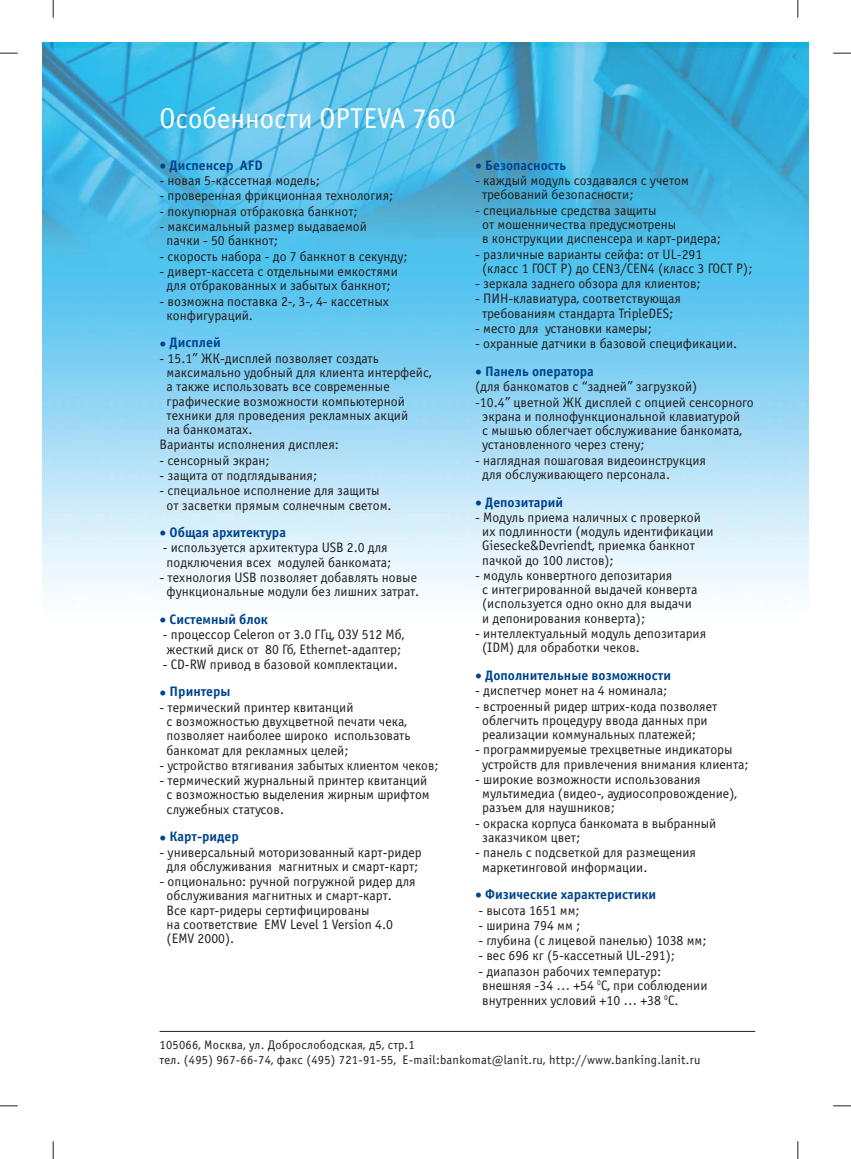
<style>
.page{position:relative;width:851px;height:1159px;background:#fff}
.page>*{position:absolute;margin:0;border:0;box-sizing:border-box;transform-origin:0 0}
.t1{font:28.75px "Officina Sans C";color:#fff}
.t2{font:13.75px/14.2px "Officina Sans C";color:#231f20}
.t3{font:700 13.75px "Officina Sans C";color:#00448c}
.t4{font:12.5px/15px "Officina Sans C";letter-spacing:.02em;color:#231f20}
</style>
<div class="page">
<img style="left:43px;top:43px;width:765px;height:989px">
<hr style="left:159px;top:1031px;width:596px;height:1px;background:#231f20">
<svg style="left:0;top:52px;width:18px;height:2px"></svg>
<svg style="left:833px;top:52px;width:17px;height:2px"></svg>
<svg style="left:0;top:1105px;width:18px;height:1px"></svg>
<svg style="left:833px;top:1105px;width:17px;height:1px"></svg>
<svg style="left:52px;top:0;width:2px;height:18px"></svg>
<svg style="left:52px;top:1141px;width:2px;height:18px"></svg>
<svg style="left:797px;top:0;width:1px;height:18px"></svg>
<svg style="left:797px;top:1141px;width:1px;height:18px"></svg>
<h1 class="t1" style="left:159px;top:107px;width:297px">Особенности OPTEVA 760</h1>
<p class="t3" style="left:159px;top:159px;width:105px">• Диспенсер AFD</p>
<p class="t2" style="left:159px;top:175px;width:162px">- новая 5-кассетная модель;</p>
<p class="t2" style="left:159px;top:190px;width:235px">- проверенная фрикционная технология;</p>
<p class="t2" style="left:159px;top:205px;width:200px">- покупюрная отбраковка банкнот;</p>
<p class="t2" style="left:167px;top:221px;width:202px;text-indent:-7px">- максимальный размер выдаваемой пачки - 50 банкнот;</p>
<p class="t2" style="left:159px;top:250px;width:250px">- скорость набора - до 7 банкнот в секунду;</p>
<p class="t2" style="left:159px;top:265px;width:240px;text-align:center">- диверт-кассета с отдельными емкостями для отбракованных и забытых банкнот;</p>
<p class="t2" style="left:167px;top:295px;width:224px;text-indent:-7px">- возможна поставка 2-, 3-, 4- кассетных конфигураций.</p>
<p class="t3" style="left:159px;top:336px;width:63px">• Дисплей</p>
<p class="t2" style="left:159px;top:352px;width:221px">- 15.1” ЖК-дисплей позволяет создать</p>
<p class="t2" style="left:167px;top:366px;width:266px">максимально удобный для клиента интерфейс,</p>
<p class="t2" style="left:167px;top:381px;width:225px">а также использовать все современные</p>
<p class="t2" style="left:167px;top:395px;width:239px">графические возможности компьютерной</p>
<p class="t2" style="left:167px;top:409px;width:243px">техники для проведения рекламных акций</p>
<p class="t2" style="left:167px;top:423px;width:87px">на банкоматах.</p>
<p class="t2" style="left:159px;top:439px;width:181px">Варианты исполнения дисплея:</p>
<p class="t2" style="left:159px;top:454px;width:112px">- сенсорный экран;</p>
<p class="t2" style="left:159px;top:469px;width:159px">- защита от подглядывания;</p>
<p class="t2" style="left:167px;top:485px;width:226px;text-indent:-7px">- специальное исполнение для защиты от засветки прямым солнечным светом.</p>
<p class="t3" style="left:159px;top:526px;width:128px">• Общая архитектура</p>
<p class="t2" style="left:163px;top:542px;width:230px">- используется архитектура USB 2.0 для подключения всех модулей банкомата;</p>
<p class="t2" style="left:159px;top:571px;width:261px;text-align:center">- технология USB позволяет добавлять новые функциональные модули без лишних затрат.</p>
<p class="t3" style="left:159px;top:613px;width:110px">• Системный блок</p>
<p class="t2" style="left:163px;top:629px;width:243px">- процессор Celeron от 3.0 ГГц, ОЗУ 512 Мб, жесткий диск от 80 Гб, Ethernet-адаптер;</p>
<p class="t2" style="left:163px;top:658px;width:237px">- CD-RW привод в базовой комплектации.</p>
<p class="t3" style="left:159px;top:685px;width:72px">• Принтеры</p>
<p class="t2" style="left:167px;top:701px;width:245px;text-indent:-7px">- термический принтер квитанций<br>с возможностью двухцветной печати чека, позволяет наиболее широко использовать банкомат для рекламных целей;</p>
<p class="t2" style="left:159px;top:759px;width:280px">- устройство втягивания забытых клиентом чеков;</p>
<p class="t2" style="left:167px;top:775px;width:264px;text-indent:-7px">- термический журнальный принтер квитанций с возможностью выделения жирным шрифтом служебных статусов.</p>
<p class="t3" style="left:159px;top:830px;width:81px">• Карт-ридер</p>
<p class="t2" style="left:159px;top:846px;width:264px;text-align:center">- универсальный моторизованный карт-ридер для обслуживания магнитных и смарт-карт;</p>
<p class="t2" style="left:167px;top:876px;width:250px;text-indent:-7px">- опционально: ручной погружной ридер для обслуживания магнитных и смарт-карт.<br>Все карт-ридеры сертифицированы<br>на соответствие EMV Level 1 Version 4.0 (EMV 2000).</p>
<p class="t3" style="left:475px;top:159px;width:93px">• Безопасность</p>
<p class="t2" style="left:482px;top:175px;width:208px;text-indent:-7px">- каждый модуль создавался с учетом требований безопасности;</p>
<p class="t2" style="left:482px;top:204px;width:240px;text-indent:-7px">- специальные средства защиты<br>от мошенничества предусмотрены<br>в конструкции диспенсера и карт-ридера;</p>
<p class="t2" style="left:482px;top:248px;width:272px;text-indent:-7px">- различные варианты сейфа: от UL-291<br>(класс 1 ГОСТ Р) до СЕN3/СЕN4 (класс 3 ГОСТ Р);</p>
<p class="t2" style="left:475px;top:278px;width:227px">- зеркала заднего обзора для клиентов;</p>
<p class="t2" style="left:475px;top:293px;width:207px;text-align:center">- ПИН-клавиатура, соответствующая требованиям стандарта TripleDES;</p>
<p class="t2" style="left:475px;top:322px;width:178px">- место для установки камеры;</p>
<p class="t2" style="left:475px;top:338px;width:263px">- охранные датчики в базовой спецификации.</p>
<p class="t3" style="left:475px;top:365px;width:120px">• Панель оператора</p>
<p class="t2" style="left:475px;top:381px;width:224px">(для банкоматов с “задней” загрузкой)</p>
<p class="t2" style="left:475px;top:396px;width:280px">-10.4” цветной ЖК дисплей с опцией сенсорного</p>
<p class="t2" style="left:482px;top:410px;width:259px">экрана и полнофункциональной клавиатурой</p>
<p class="t2" style="left:482px;top:424px;width:261px">с мышью облегчает обслуживание банкомата,</p>
<p class="t2" style="left:482px;top:439px;width:164px">установленного через стену;</p>
<p class="t2" style="left:482px;top:454px;width:225px;text-indent:-7px">- наглядная пошаговая видеоинструкция для обслуживающего персонала.</p>
<p class="t3" style="left:475px;top:495px;width:90px">• Депозитарий</p>
<p class="t2" style="left:482px;top:511px;width:233px;text-indent:-7px">- Модуль приема наличных с проверкой их подлинности (модуль идентификации Giesecke&amp;Devriendt, приемка банкнот пачкой до 100 листов);</p>
<p class="t2" style="left:482px;top:569px;width:217px;text-indent:-7px">- модуль конвертного депозитария<br>с интегрированной выдачей конверта (используется одно окно для выдачи и депонирования конверта);</p>
<p class="t2" style="left:482px;top:627px;width:225px;text-indent:-7px">- интеллектуальный модуль депозитария (IDM) для обработки чеков.</p>
<p class="t3" style="left:475px;top:668px;width:197px">• Дополнительные возможности</p>
<p class="t2" style="left:475px;top:685px;width:194px">- диспетчер монет на 4 номинала;</p>
<p class="t2" style="left:482px;top:700px;width:237px;text-indent:-7px">- встроенный ридер штрих-кода позволяет облегчить процедуру ввода данных при реализации коммунальных платежей;</p>
<p class="t2" style="left:482px;top:744px;width:268px;text-indent:-7px">- программируемые трехцветные индикаторы устройств для привлечения внимания клиента;</p>
<p class="t2" style="left:482px;top:773px;width:256px;text-indent:-7px">- широкие возможности использования мультимедиа (видео-, аудиосопровождение), разъем для наушников;</p>
<p class="t2" style="left:482px;top:817px;width:236px;text-indent:-7px">- окраска корпуса банкомата в выбранный заказчиком цвет;</p>
<p class="t2" style="left:482px;top:847px;width:215px;text-indent:-7px">- панель с подсветкой для размещения маркетинговой информации.</p>
<p class="t3" style="left:475px;top:888px;width:182px">• Физические характеристики</p>
<p class="t2" style="left:478px;top:904px;width:103px">- высота 1651 мм;</p>
<p class="t2" style="left:478px;top:919px;width:104px">- ширина 794 мм ;</p>
<p class="t2" style="left:478px;top:934px;width:230px">- глубина (с лицевой панелью) 1038 мм;</p>
<p class="t2" style="left:478px;top:950px;width:198px">- вес 696 кг (5-кассетный UL-291);</p>
<p class="t2" style="left:478px;top:965px;width:231px">- диапазон рабочих температур: внешняя -34 … +54 <sup>0</sup>С, при соблюдении внутренних условий +10 … +38 <sup>0</sup>С.</p>
<p class="t4" style="left:159px;top:1038px;width:542px">105066, Москва, ул. Доброслободская, д5, стр.1<br>тел. (495) 967-66-74, факс (495) 721-91-55, E-mail:bankomat@lanit.ru, http://www.banking.lanit.ru</p>
</div>
